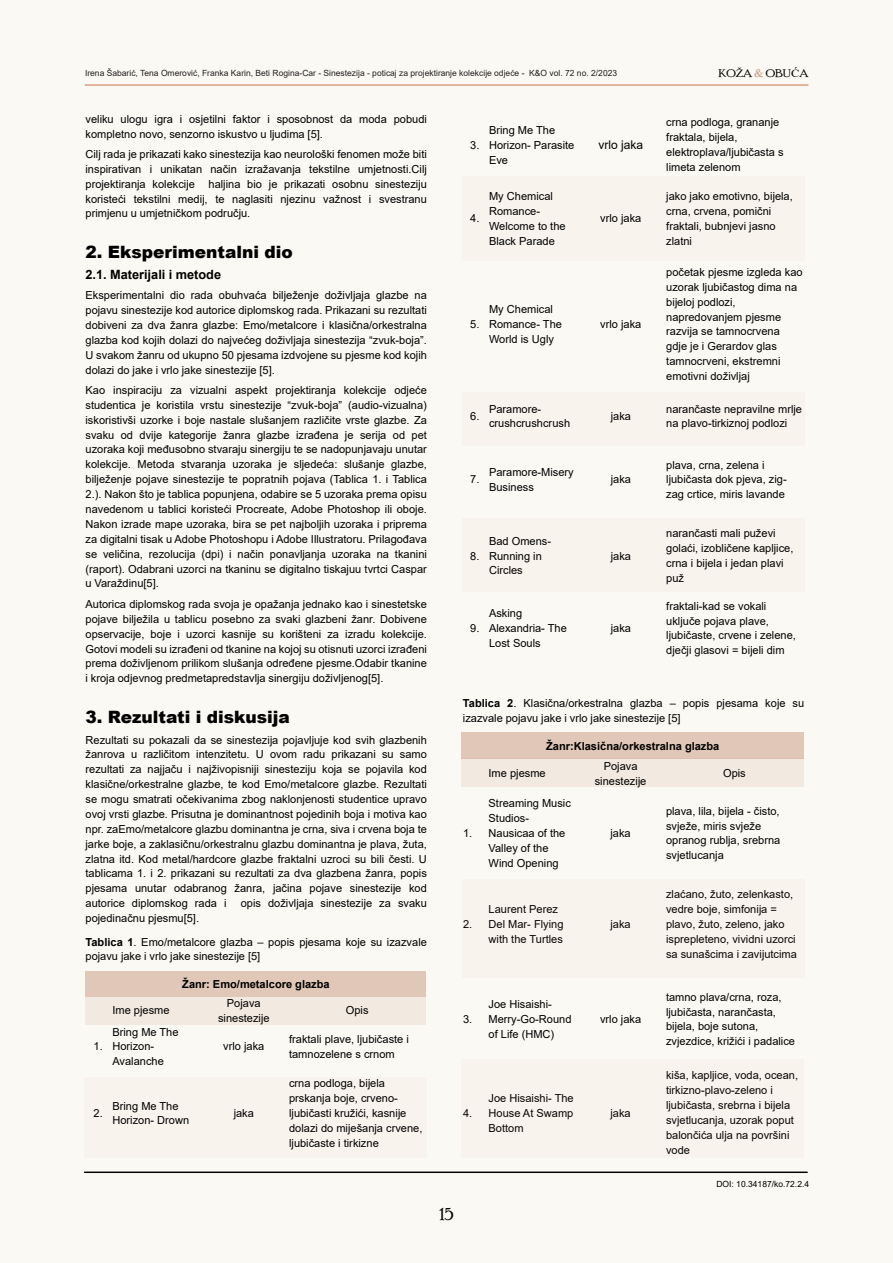
<style>
.page{position:relative;width:893px;height:1263px;background:#fbf9f4}
.page>*{position:absolute;margin:0;border:0;box-sizing:border-box;transform-origin:0 0}
.t1{font:900 16.95px "Arial";color:#000}
.t2{font:16.95px "Poor Richard";color:#000}
.t3{font:700 12.75px "Arial";color:#000}
.t4{font:12px "Arial";color:#000}
.t5{font:11.1px/14.9px "Arial";color:#000}
.t6{font:700 11.1px "Arial";color:#000}
.t7{font:11.1px "Poor Richard";color:#000;scale:1.12 1}
.t8{font:8.55px "Arial";color:#231f20}
.t9{font:8.55px "Arial";color:#000}
.s1{font-family:"Times New Roman"}
.s2{font-family:"Javanese Text";color:#c38e70}
.s3{font-weight:700}
</style>
<div class="page">
<hr style="left:85px;top:84px;width:723px;height:2px;background:#d79e7e">
<hr style="left:85px;top:1171px;width:722px;height:2px;background:#000">
<div style="left:462px;top:518px;width:343px;height:73px;background:#f8f3ed"></div>
<div style="left:462px;top:176px;width:343px;height:85px;background:#f8f3ed"></div>
<div style="left:462px;top:392px;width:343px;height:54px;background:#f8f3ed"></div>
<div style="left:84px;top:1077px;width:342px;height:80px;background:#f8f3ed"></div>
<div style="left:86px;top:971px;width:340px;height:25px;background:#e0c7b8"></div>
<div style="left:86px;top:996px;width:340px;height:28px;background:#f2e9e0"></div>
<div style="left:461px;top:733px;width:343px;height:26px;background:#e0c7b8"></div>
<div style="left:461px;top:759px;width:343px;height:28px;background:#f2e9e0"></div>
<div style="left:462px;top:879px;width:343px;height:98px;background:#f8f3ed"></div>
<div style="left:461px;top:1060px;width:343px;height:98px;background:#f8f3ed"></div>
<p class="t8" style="left:85px;top:70px;width:534px">Irena Šabarić, Tena Omerović, Franka Karin, Beti Rogina-Car - Sinestezĳa - poticaj za projektiranje kolekcĳe odjeće - K&amp;O vol. 72 no. 2/2023</p>
<p class="t7" style="left:718px;top:69px;width:82px">KO<span class="s1">Ž</span>A <span class="s2">&amp;</span> OBU<span class="s1">Ć</span>A</p>
<p class="t5" style="left:86px;top:112px;width:343px">veliku ulogu igra i osjetilni faktor i sposobnost da moda pobudi kompletno novo, senzorno iskustvo u ljudima [5].</p>
<p class="t5" style="left:86px;top:148px;width:343px;text-align:justify">Cilj rada je prikazati kako sinestezĳa kao neurološki fenomen može biti inspirativan i unikatan način izražavanja tekstilne umjetnosti.Cilj projektiranja kolekcĳe haljina bio je prikazati osobnu sinestezĳu koristeći tekstilni medĳ, te naglasiti njezinu važnost i svestranu primjenu u umjetničkom području.</p>
<h1 class="t1" style="left:86px;top:246px;width:209px">2. Eksperimentalni dio</h1>
<p class="t3" style="left:86px;top:269px;width:137px">2.1. Materĳali i metode</p>
<p class="t5" style="left:86px;top:289px;width:343px;text-align:justify">Eksperimentalni dio rada obuhvaća bilježenje doživljaja glazbe na pojavu sinestezĳe kod autorice diplomskog rada. Prikazani su rezultati dobiveni za dva žanra glazbe: Emo/metalcore i klasična/orkestralna glazba kod kojih dolazi do najvećeg doživljaja sinestezĳa “zvuk-boja”.<br>U svakom žanru od ukupno 50 pjesama izdvojene su pjesme kod kojih dolazi do jake i vrlo jake sinestezĳe [5].</p>
<p class="t5" style="left:86px;top:384px;width:343px;text-align:justify">Kao inspiracĳu za vizualni aspekt projektiranja kolekcĳe odjeće studentica je koristila vrstu sinestezĳe “zvuk-boja” (audio-vizualna) iskoristivši uzorke i boje nastale slušanjem različite vrste glazbe. Za svaku od dvĳe kategorĳe žanra glazbe izrađena je serĳa od pet uzoraka koji međusobno stvaraju sinergĳu te se nadopunjavaju unutar kolekcĳe. Metoda stvaranja uzoraka je sljedeća: slušanje glazbe, bilježenje pojave sinestezĳe te popratnih pojava (Tablica 1. i Tablica 2.). Nakon što je tablica popunjena, odabire se 5 uzoraka prema opisu navedenom u tablici koristeći Procreate, Adobe Photoshop ili oboje.<br>Nakon izrade mape uzoraka, bira se pet najboljih uzoraka i priprema za digitalni tisak u Adobe Photoshopu i Adobe Illustratoru. Prilagođava se veličina, rezolucĳa (dpi) i način ponavljanja uzoraka na tkanini (raport). Odabrani uzorci na tkaninu se digitalno tiskajuu tvrtci Caspar u Varaždinu[5].</p>
<p class="t5" style="left:86px;top:597px;width:343px;text-align:justify">Autorica diplomskog rada svoja je opažanja jednako kao i sinestetske pojave bilježila u tablicu posebno za svaki glazbeni žanr. Dobivene opservacĳe, boje i uzorci kasnĳe su korišteni za izradu kolekcĳe.<br>Gotovi modeli su izrađeni od tkanine na kojoj su otisnuti uzorci izrađeni prema doživljenom prilikom slušanja određene pjesme.Odabir tkanine i kroja odjevnog predmetapredstavlja sinergĳu doživljenog[5].</p>
<h1 class="t1" style="left:86px;top:711px;width:206px">3. Rezultati i diskusĳa</h1>
<p class="t5" style="left:86px;top:733px;width:343px;text-align:justify">Rezultati su pokazali da se sinestezĳa pojavljuje kod svih glazbenih žanrova u različitom intenzitetu. U ovom radu prikazani su samo rezultati za najjaču i najživopisnĳi sinestezĳu koja se pojavila kod klasične/orkestralne glazbe, te kod Emo/metalcore glazbe. Rezultati se mogu smatrati očekivanima zbog naklonjenosti studentice upravo ovoj vrsti glazbe. Prisutna je dominantnost pojedinih boja i motiva kao npr. zaEmo/metalcore glazbu dominantna je crna, siva i crvena boja te jarke boje, a zaklasičnu/orkestralnu glazbu dominantna je plava, žuta, zlatna itd. Kod metal/hardcore glazbe fraktalni uzroci su bili česti. U tablicama 1. i 2. prikazani su rezultati za dva glazbena žanra, popis pjesama unutar odabranog žanra, jačina pojave sinestezĳe kod autorice diplomskog rada i</p>
<p class="t5" style="left:666px;top:116px;width:119px">crna podloga, grananje fraktala, bĳela, elektroplava/ljubičasta s limeta zelenom</p>
<p class="t5" style="left:489px;top:123px;width:87px">Bring Me The<br>Horizon- Parasite<br>Eve</p>
<p class="t4" style="left:598px;top:140px;width:46px">vrlo jaka</p>
<p class="t5" style="left:470px;top:138px;width:11px">3.</p>
<p class="t5" style="left:489px;top:190px;width:78px">My Chemical<br>Romance-<br>Welcome to the<br>Black Parade</p>
<p class="t5" style="left:666px;top:190px;width:128px">jako jako emotivno, bĳela, crna, crvena, pomični fraktali, bubnjevi jasno zlatni</p>
<p class="t5" style="left:470px;top:212px;width:11px">4.</p>
<p class="t5" style="left:600px;top:212px;width:43px">vrlo jaka</p>
<p class="t5" style="left:666px;top:266px;width:138px">početak pjesme izgleda kao uzorak ljubičastog dima na bĳeloj podlozi, napredovanjem pjesme razvĳa se tamnocrvena gdje je i Gerardov glas tamnocrveni, ekstremni emotivni doživljaj</p>
<p class="t5" style="left:489px;top:303px;width:74px">My Chemical<br>Romance- The<br>World is Ugly</p>
<p class="t5" style="left:600px;top:318px;width:43px">vrlo jaka</p>
<p class="t5" style="left:470px;top:318px;width:11px">5.</p>
<p class="t5" style="left:470px;top:410px;width:11px">6.</p>
<p class="t5" style="left:489px;top:402px;width:83px">Paramore&shy;crushcrushcrush</p>
<p class="t5" style="left:611px;top:410px;width:22px">jaka</p>
<p class="t5" style="left:666px;top:402px;width:137px">narančaste nepravilne mrlje na plavo-tirkiznoj podlozi</p>
<p class="t5" style="left:666px;top:458px;width:122px">plava, crna, zelena i ljubičasta dok pjeva, zig&shy;zag crtice, miris lavande</p>
<p class="t5" style="left:470px;top:473px;width:11px">7.</p>
<p class="t5" style="left:489px;top:466px;width:86px">Paramore-Misery<br>Business</p>
<p class="t5" style="left:611px;top:473px;width:22px">jaka</p>
<p class="t5" style="left:666px;top:527px;width:129px">narančasti mali puževi golaći, izobličene kapljice, crna i bĳela i jedan plavi puž</p>
<p class="t5" style="left:489px;top:534px;width:64px">Bad Omens-<br>Running in<br>Circles</p>
<p class="t5" style="left:470px;top:549px;width:11px">8.</p>
<p class="t5" style="left:611px;top:549px;width:22px">jaka</p>
<p class="t5" style="left:666px;top:599px;width:131px">fraktali-kad se vokali uključe pojava plave, ljubičaste, crvene i zelene, dječji glasovi = bĳeli dim</p>
<p class="t5" style="left:489px;top:607px;width:79px">Asking<br>Alexandria- The<br>Lost Souls</p>
<p class="t5" style="left:470px;top:622px;width:11px">9.</p>
<p class="t5" style="left:611px;top:622px;width:22px">jaka</p>
<p class="t5" style="left:463px;top:697px;width:343px"><span class="s3">Tablica 2</span>. Klasična/orkestralna glazba – popis pjesama koje su izazvale pojavu jake i vrlo jake sinestezĳe [5]</p>
<p class="t6" style="left:546px;top:741px;width:175px">Žanr:Klasična/orkestralna glazba</p>
<p class="t5" style="left:489px;top:767px;width:59px">Ime pjesme</p>
<p class="t5" style="left:595px;top:759px;width:53px;text-align:center">Pojava sinestezĳe</p>
<p class="t5" style="left:723px;top:767px;width:24px">Opis</p>
<p class="t5" style="left:489px;top:797px;width:84px">Streaming Music<br>Studios-<br>Nausicaa of the<br>Valley of the<br>Wind Opening</p>
<p class="t5" style="left:666px;top:804px;width:116px">plava, lila, bĳela - čisto, svježe, miris svježe opranog rublja, srebrna svjetlucanja</p>
<p class="t5" style="left:463px;top:827px;width:11px">1.</p>
<p class="t5" style="left:610px;top:827px;width:22px">jaka</p>
<p class="t5" style="left:666px;top:888px;width:132px">zlaćano, žuto, zelenkasto, vedre boje, simfonĳa = plavo, žuto, zeleno, jako isprepleteno, vividni uzorci sa sunašcima i zavĳutcima</p>
<p class="t5" style="left:241px;top:897px;width:188px">opis doživljaja sinestezĳe za svaku</p>
<p class="t5" style="left:86px;top:907px;width:343px;line-height:23.4px">pojedinačnu pjesmu[5].<br><span class="s3">Tablica 1</span>. Emo/metalcore glazba – popis pjesama koje su izazvale</p>
<p class="t5" style="left:86px;top:950px;width:176px">pojavu jake i vrlo jake sinestezĳe [5]</p>
<p class="t5" style="left:489px;top:903px;width:76px">Laurent Perez<br>Del Mar- Flying with the Turtles</p>
<p class="t5" style="left:463px;top:918px;width:11px">2.</p>
<p class="t5" style="left:610px;top:918px;width:22px">jaka</p>
<p class="t6" style="left:182px;top:979px;width:149px">Žanr: Emo/metalcore glazba</p>
<p class="t5" style="left:94px;top:1040px;width:11px">1.</p>
<p class="t5" style="left:112px;top:1004px;width:59px">Ime pjesme</p>
<p class="t5" style="left:218px;top:997px;width:53px;text-align:center">Pojava sinestezĳe</p>
<p class="t5" style="left:346px;top:1004px;width:24px">Opis</p>
<p class="t5" style="left:112px;top:1025px;width:68px">Bring Me The<br>Horizon-<br>Avalanche</p>
<p class="t5" style="left:223px;top:1040px;width:43px">vrlo jaka</p>
<p class="t5" style="left:289px;top:1033px;width:121px">fraktali plave, ljubičaste i tamnozelene s crnom</p>
<p class="t5" style="left:94px;top:1107px;width:11px">2.</p>
<p class="t5" style="left:112px;top:1099px;width:78px">Bring Me The<br>Horizon- Drown</p>
<p class="t5" style="left:234px;top:1107px;width:22px">jaka</p>
<p class="t5" style="left:289px;top:1077px;width:135px">crna podloga, bĳela prskanja boje, crveno&shy;ljubičasti kružići, kasnĳe dolazi do mĳešanja crvene, ljubičaste i tirkizne</p>
<p class="t5" style="left:463px;top:1013px;width:11px">3.</p>
<p class="t5" style="left:489px;top:998px;width:84px">Joe Hisaishi-<br>Merry-Go-Round of Life (HMC)</p>
<p class="t5" style="left:463px;top:1106px;width:11px">4.</p>
<p class="t5" style="left:489px;top:1091px;width:87px;text-align:justify">Joe Hisaishi- The House At Swamp Bottom</p>
<h1 class="t2" style="left:439px;top:1208px;width:15px">15</h1>
<p class="t5" style="left:600px;top:1013px;width:43px">vrlo jaka</p>
<p class="t5" style="left:610px;top:1106px;width:22px">jaka</p>
<p class="t5" style="left:666px;top:990px;width:131px">tamno plava/crna, roza, ljubičasta, narančasta, bĳela, boje sutona, zvjezdice, križići i padalice</p>
<p class="t5" style="left:666px;top:1069px;width:134px">kiša, kapljice, voda, ocean, tirkizno-plavo-zeleno i ljubičasta, srebrna i bĳela svjetlucanja, uzorak poput balončića ulja na površini vode</p>
<p class="t9" style="left:716px;top:1180px;width:94px">DOI: 10.34187/ko.72.2.4</p>
</div>
